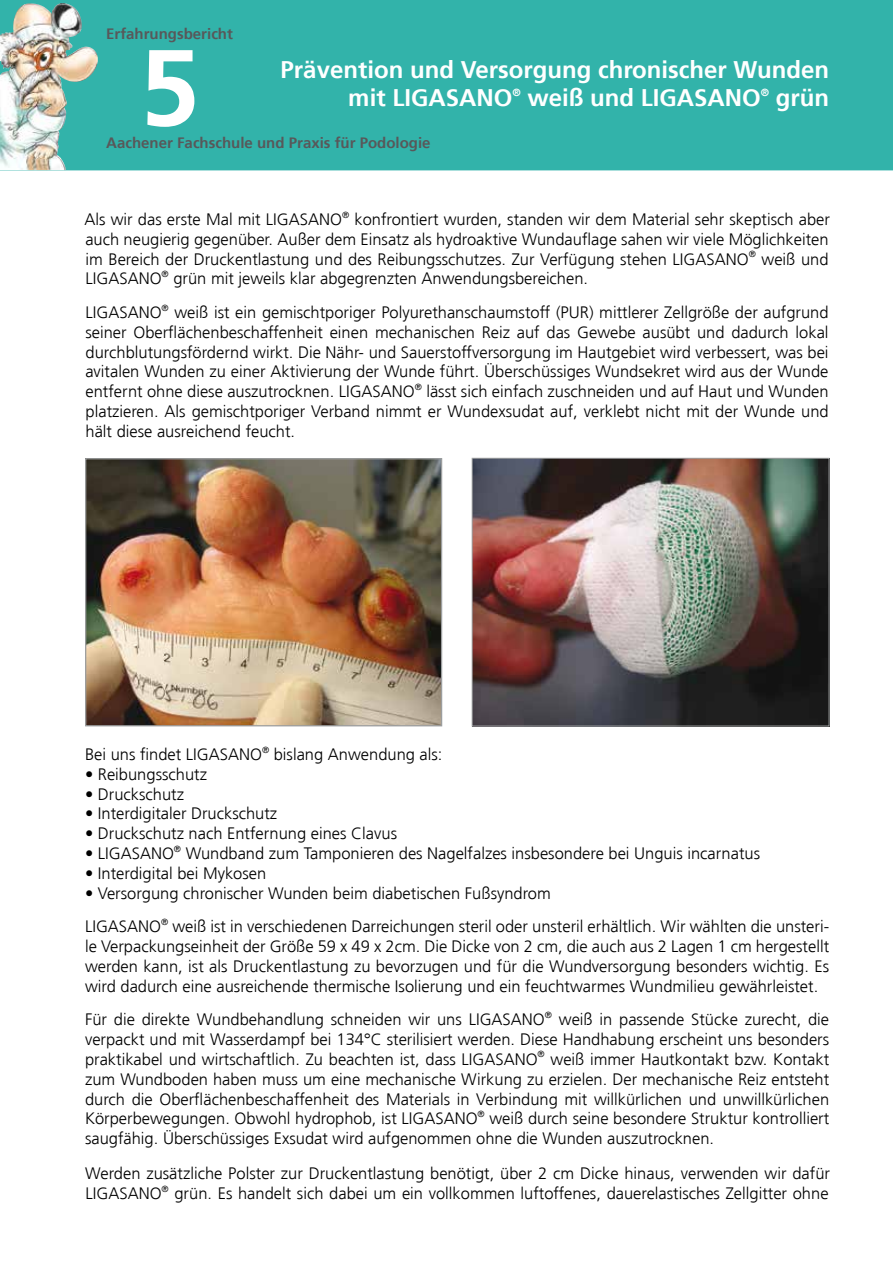
<style>
.page{position:relative;width:893px;height:1263px;background:#fff}
.page>*{position:absolute;margin:0;border:0;box-sizing:border-box;transform-origin:0 0}
.t1{font:700 108px "Frutiger";color:#fff}
.t2{font:700 24px/28.8px "Frutiger";color:#fff}
.t3{font:300 16.5px/19.8px "Frutiger";color:#000;text-align:justify}
.t4{font:700 15px "Frutiger";color:#58585a}
.t5{font:700 10.5px "Frutiger";color:#fff}
.t6{font:300 9px "Frutiger";color:#000}
</style>
<div class="page">
<img style="left:87px;top:460px;width:353px;height:264px">
<div style="left:85px;top:458px;width:357px;height:268px;border:1px solid #9c9e9f"></div>
<img style="left:474px;top:460px;width:353px;height:264px">
<div style="left:472px;top:458px;width:357px;height:268px;border:1px solid #9c9e9f"></div>
<svg style="left:0;top:0;width:893px;height:170px;background:#3db5ab"></svg>
<img style="left:18px;top:3px;width:45px;height:11px">
<p class="t4" style="left:106px;top:25px;width:128px">Erfahrungsbericht</p>
<h1 class="t1" style="left:140px;top:25px;width:62px">5</h1>
<h2 class="t2" style="left:348px;top:55px;width:482px;text-indent:-68px">Prävention und Versorgung chronischer Wunden mit LIGASANO</h2>
<p class="t5" style="left:512px;top:86px;width:10px">®</p>
<h2 class="t2" style="left:527px;top:84px;width:235px">weiß und LIGASANO</h2>
<p class="t5" style="left:761px;top:86px;width:10px">®</p>
<h2 class="t2" style="left:776px;top:84px;width:55px">grün</h2>
<p class="t4" style="left:106px;top:134px;width:326px">Aachener Fachschule und Praxis für Podologie</p>
<p class="t3" style="left:84px;top:210px;width:259px">Als wir das erste Mal mit LIGASANO</p>
<p class="t6" style="left:342px;top:209px;width:9px">®</p>
<p class="t3" style="left:85px;top:210px;width:746px;text-indent:269px">konfrontiert wurden, standen wir dem Material sehr skeptisch aber auch neugierig gegenüber. Außer dem Einsatz als hydroaktive Wundauflage sahen wir viele Möglichkeiten im Bereich der Druckentlastung und des Reibungsschutzes. Zur Verfügung stehen LIGASANO</p>
<p class="t6" style="left:749px;top:249px;width:9px">®</p>
<p class="t3" style="left:761px;top:249px;width:69px">weiß und</p>
<p class="t3" style="left:86px;top:269px;width:78px">LIGASANO</p>
<p class="t6" style="left:162px;top:269px;width:9px">®</p>
<p class="t3" style="left:173px;top:269px;width:416px">grün mit jeweils klar abgegrenzten Anwendungsbereichen.</p>
<p class="t3" style="left:86px;top:303px;width:78px">LIGASANO</p>
<p class="t6" style="left:162px;top:302px;width:9px">®</p>
<p class="t3" style="left:85px;top:303px;width:745px;text-indent:89px">weiß ist ein gemischtporiger Polyurethanschaumstoff (PUR) mittlerer Zellgröße der aufgrund seiner Oberflächenbeschaffenheit einen mechanischen Reiz auf das Gewebe ausübt und dadurch lokal durchblutungsfördernd wirkt. Die Nähr- und Sauerstoffversorgung im Hautgebiet wird verbessert, was bei avitalen Wunden zu einer Aktivierung der Wunde führt. Überschüssiges Wundsekret wird aus der Wunde entfernt ohne diese auszutrocknen. LIGASANO</p>
<p class="t6" style="left:415px;top:382px;width:9px">®</p>
<p class="t3" style="left:86px;top:382px;width:745px;text-indent:341px">lässt sich einfach zuschneiden und auf Haut und Wunden platzieren. Als gemischtporiger Verband nimmt er Wundexsudat auf, verklebt nicht mit der Wunde und hält diese ausreichend feucht.</p>
<p class="t3" style="left:85px;top:745px;width:178px">Bei uns findet LIGASANO</p>
<p class="t6" style="left:262px;top:744px;width:9px">®</p>
<p class="t3" style="left:274px;top:745px;width:170px">bislang Anwendung als:</p>
<p class="t3" style="left:85px;top:764px;width:123px">• Reibungsschutz</p>
<p class="t3" style="left:85px;top:784px;width:100px">• Druckschutz</p>
<p class="t3" style="left:85px;top:804px;width:194px">• Interdigitaler Druckschutz</p>
<p class="t3" style="left:85px;top:824px;width:314px">• Druckschutz nach Entfernung eines Clavus</p>
<p class="t3" style="left:85px;top:844px;width:90px">• LIGASANO</p>
<p class="t6" style="left:174px;top:843px;width:9px">®</p>
<p class="t3" style="left:186px;top:844px;width:576px">Wundband zum Tamponieren des Nagelfalzes insbesondere bei Unguis incarnatus</p>
<p class="t3" style="left:85px;top:863px;width:183px">• Interdigital bei Mykosen</p>
<p class="t3" style="left:85px;top:876px;width:467px;line-height:33.6px">• Versorgung chronischer Wunden beim diabetischen Fußsyndrom<br>LIGASANO</p>
<p class="t6" style="left:161px;top:917px;width:9px">®</p>
<p class="t3" style="left:85px;top:917px;width:746px;text-indent:87px">weiß ist in verschiedenen Darreichungen steril oder unsteril erhältlich. Wir wählten die unsteri&shy;le Verpackungseinheit der Größe 59 x 49 x 2cm. Die Dicke von 2 cm, die auch aus 2 Lagen 1 cm hergestellt werden kann, ist als Druckentlastung zu bevorzugen und für die Wundversorgung besonders wichtig. Es wird dadurch eine ausreichende thermische Isolierung und ein feuchtwarmes Wundmilieu gewährleistet.</p>
<p class="t3" style="left:85px;top:1010px;width:461px">Für die direkte Wundbehandlung schneiden wir uns LIGASANO</p>
<p class="t6" style="left:545px;top:1010px;width:9px">®</p>
<p class="t3" style="left:85px;top:1010px;width:746px;text-indent:474px">weiß in passende Stücke zurecht, die verpackt und mit Wasserdampf bei 134°C sterilisiert werden. Diese Handhabung erscheint uns besonders praktikabel und wirtschaftlich. Zu beachten ist, dass LIGASANO</p>
<p class="t6" style="left:538px;top:1049px;width:9px">®</p>
<p class="t3" style="left:85px;top:1049px;width:746px;text-indent:465px">weiß immer Hautkontakt bzw. Kontakt zum Wundboden haben muss um eine mechanische Wirkung zu erzielen. Der mechanische Reiz entsteht durch die Oberflächenbeschaffenheit des Materials in Verbindung mit willkürlichen und unwillkürlichen Körperbewegungen. Obwohl hydrophob, ist LIGASANO</p>
<p class="t6" style="left:478px;top:1109px;width:9px">®</p>
<p class="t3" style="left:85px;top:1109px;width:746px;text-indent:404px">weiß durch seine besondere Struktur kontrolliert saugfähig. Überschüssiges Exsudat wird aufgenommen ohne die Wunden auszutrocknen.</p>
<p class="t3" style="left:85px;top:1164px;width:746px">Werden zusätzliche Polster zur Druckentlastung benötigt, über 2 cm Dicke hinaus, verwenden wir dafür<br>LIGASANO</p>
<p class="t6" style="left:162px;top:1183px;width:9px">®</p>
<p class="t3" style="left:174px;top:1184px;width:656px">grün. Es handelt sich dabei um ein vollkommen luftoffenes, dauerelastisches Zellgitter ohne</p>
</div>
